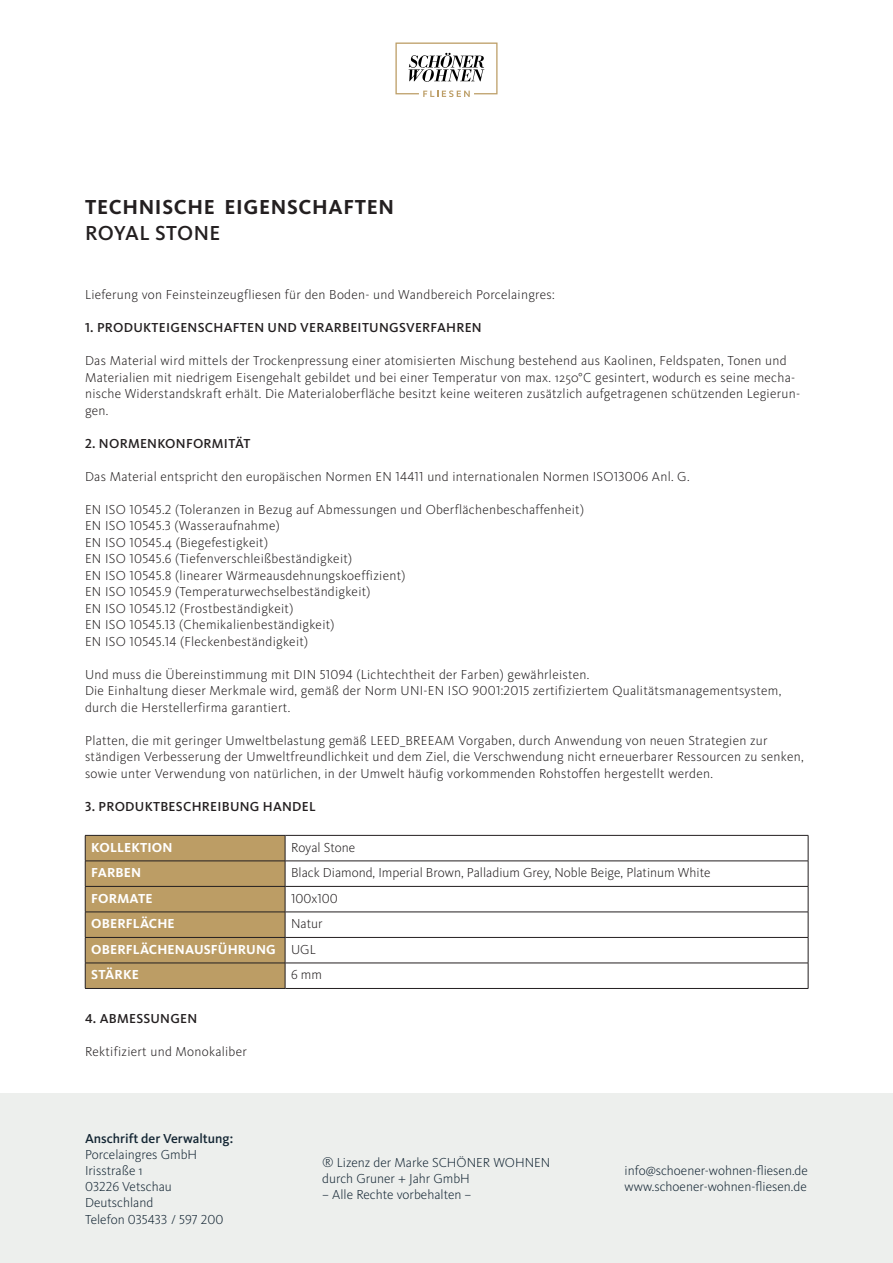
<style>
.page{position:relative;width:893px;height:1263px;background:#fff}
.page>*{position:absolute;margin:0;border:0;box-sizing:border-box;transform-origin:0 0}
.t1{font:700 21px "FF Kievit Pro";letter-spacing:.03em;color:#231f20}
.t2{font:500 21px "FF Kievit Pro";letter-spacing:.015em;color:#231f20}
.t3{font:300 13.5px/16.5px "FF Kievit Pro";letter-spacing:.02em;color:#231f20}
.t4{font:300 13.5px/16.2px "FF Kievit Pro";color:#142634}
.t5{font:500 13.5px "FF Kievit Pro";letter-spacing:.02em;color:#231f20}
.t6{font:300 13.5px "FF Kievit Pro";color:#231f20}
.t7{font:700 13.5px "FF Kievit Pro";letter-spacing:.01em;color:#fff}
.t8{font:500 13.5px "FF Kievit Pro";color:#142634}
</style>
<div class="page">
<div style="left:0;top:1093px;width:893px;height:170px;background:#edefed"></div>
<svg style="left:395px;top:43px;width:102px;height:54px"></svg>
<hr style="left:285px;top:835px;width:523px;height:1px;background:#231f20">
<hr style="left:285px;top:861px;width:523px;height:1px;background:#231f20">
<hr style="left:285px;top:886px;width:523px;height:1px;background:#231f20">
<hr style="left:285px;top:912px;width:523px;height:1px;background:#231f20">
<hr style="left:285px;top:937px;width:523px;height:1px;background:#231f20">
<hr style="left:285px;top:963px;width:523px;height:1px;background:#231f20">
<svg style="left:808px;top:835px;width:1px;height:153px"></svg>
<hr style="left:285px;top:988px;width:523px;height:1px;background:#231f20">
<svg style="left:85px;top:835px;width:201px;height:153px;background:#b49762"></svg>
<hr style="left:85px;top:988px;width:200px;height:1px;background:#231f20">
<p class="t1" style="left:85px;top:195px;width:310px">TECHNISCHE EIGENSCHAFTEN</p>
<p class="t2" style="left:85px;top:221px;width:137px">ROYAL STONE</p>
<p class="t3" style="left:85px;top:287px;width:471px">Lieferung von Feinsteinzeugfliesen für den Boden- und Wandbereich Porcelaingres:</p>
<p class="t5" style="left:85px;top:320px;width:398px">1. PRODUKTEIGENSCHAFTEN UND VERARBEITUNGSVERFAHREN</p>
<p class="t3" style="left:85px;top:353px;width:717px">Das Material wird mittels der Trockenpressung einer atomisierten Mischung bestehend aus Kaolinen, Feldspaten, Tonen und Materialien mit niedrigem Eisengehalt gebildet und bei einer Temperatur von max. 1250°C gesintert, wodurch es seine mecha&shy;nische Widerstandskraft erhält. Die Materialoberfläche besitzt keine weiteren zusätzlich aufgetragenen schützenden Legierun&shy;gen.</p>
<p class="t5" style="left:85px;top:435px;width:167px">2. NORMENKONFORMITÄT</p>
<p class="t3" style="left:85px;top:468px;width:606px">Das Material entspricht den europäischen Normen EN 14411 und internationalen Normen ISO13006 Anl. G.</p>
<p class="t3" style="left:85px;top:501px;width:500px">EN ISO 10545.2 (Toleranzen in Bezug auf Abmessungen und Oberflächenbeschaffenheit)</p>
<p class="t3" style="left:85px;top:518px;width:196px">EN ISO 10545.3 (Wasseraufnahme)</p>
<p class="t3" style="left:85px;top:534px;width:184px">EN ISO 10545.4 (Biegefestigkeit)</p>
<p class="t3" style="left:85px;top:551px;width:269px">EN ISO 10545.6 (Tiefenverschleißbeständigkeit)</p>
<p class="t3" style="left:85px;top:567px;width:322px">EN ISO 10545.8 (linearer Wärmeausdehnungskoeffizient)</p>
<p class="t3" style="left:85px;top:584px;width:287px">EN ISO 10545.9 (Temperaturwechselbeständigkeit)</p>
<p class="t3" style="left:85px;top:600px;width:210px">EN ISO 10545.12 (Frostbeständigkeit)</p>
<p class="t3" style="left:85px;top:617px;width:251px">EN ISO 10545.13 (Chemikalienbeständigkeit)</p>
<p class="t3" style="left:85px;top:633px;width:225px">EN ISO 10545.14 (Fleckenbeständigkeit)</p>
<p class="t3" style="left:85px;top:666px;width:506px">Und muss die Übereinstimmung mit DIN 51094 (Lichtechtheit der Farben) gewährleisten.</p>
<p class="t3" style="left:85px;top:683px;width:698px">Die Einhaltung dieser Merkmale wird, gemäß der Norm UNI-EN ISO 9001:2015 zertifiziertem Qualitätsmanagementsystem, durch die Herstellerfirma garantiert.</p>
<p class="t3" style="left:85px;top:732px;width:720px">Platten, die mit geringer Umweltbelastung gemäß LEED_BREEAM Vorgaben, durch Anwendung von neuen Strategien zur ständigen Verbesserung der Umweltfreundlichkeit und dem Ziel, die Verschwendung nicht erneuerbarer Ressourcen zu senken, sowie unter Verwendung von natürlichen, in der Umwelt häufig vorkommenden Rohstoffen hergestellt werden.</p>
<p class="t5" style="left:85px;top:798px;width:232px">3. PRODUKTBESCHREIBUNG HANDEL</p>
<p class="t7" style="left:91px;top:839px;width:83px">KOLLEKTION</p>
<p class="t6" style="left:291px;top:840px;width:66px">Royal Stone</p>
<p class="t7" style="left:91px;top:865px;width:51px">FARBEN</p>
<p class="t6" style="left:291px;top:865px;width:421px">Black Diamond, Imperial Brown, Palladium Grey, Noble Beige, Platinum White</p>
<p class="t7" style="left:91px;top:890px;width:63px">FORMATE</p>
<p class="t6" style="left:291px;top:891px;width:48px">100x100</p>
<p class="t7" style="left:91px;top:916px;width:85px">OBERFLÄCHE</p>
<p class="t3" style="left:291px;top:916px;width:33px">Natur</p>
<p class="t7" style="left:91px;top:941px;width:186px">OBERFLÄCHENAUSFÜHRUNG</p>
<p class="t3" style="left:291px;top:941px;width:26px">UGL</p>
<p class="t7" style="left:91px;top:967px;width:49px">STÄRKE</p>
<p class="t3" style="left:291px;top:967px;width:32px">6 mm</p>
<p class="t5" style="left:85px;top:1011px;width:114px">4. ABMESSUNGEN</p>
<p class="t3" style="left:85px;top:1043px;width:163px">Rektifiziert und Monokaliber</p>
<p class="t8" style="left:85px;top:1130px;width:150px">Anschrift der Verwaltung:</p>
<p class="t4" style="left:85px;top:1146px;width:140px">Porcelaingres GmbH<br>Irisstraße 1<br>03226 Vetschau<br>Deutschland<br>Telefon 035433 / 597 200</p>
<p class="t4" style="left:322px;top:1154px;width:230px">® Lizenz der Marke SCHÖNER WOHNEN durch Gruner + Jahr GmbH</p>
<p class="t4" style="left:322px;top:1187px;width:151px">– Alle Rechte vorbehalten –</p>
<p class="t4" style="left:625px;top:1162px;width:185px">info@schoener-wohnen-fliesen.de www.schoener-wohnen-fliesen.de</p>
</div>
